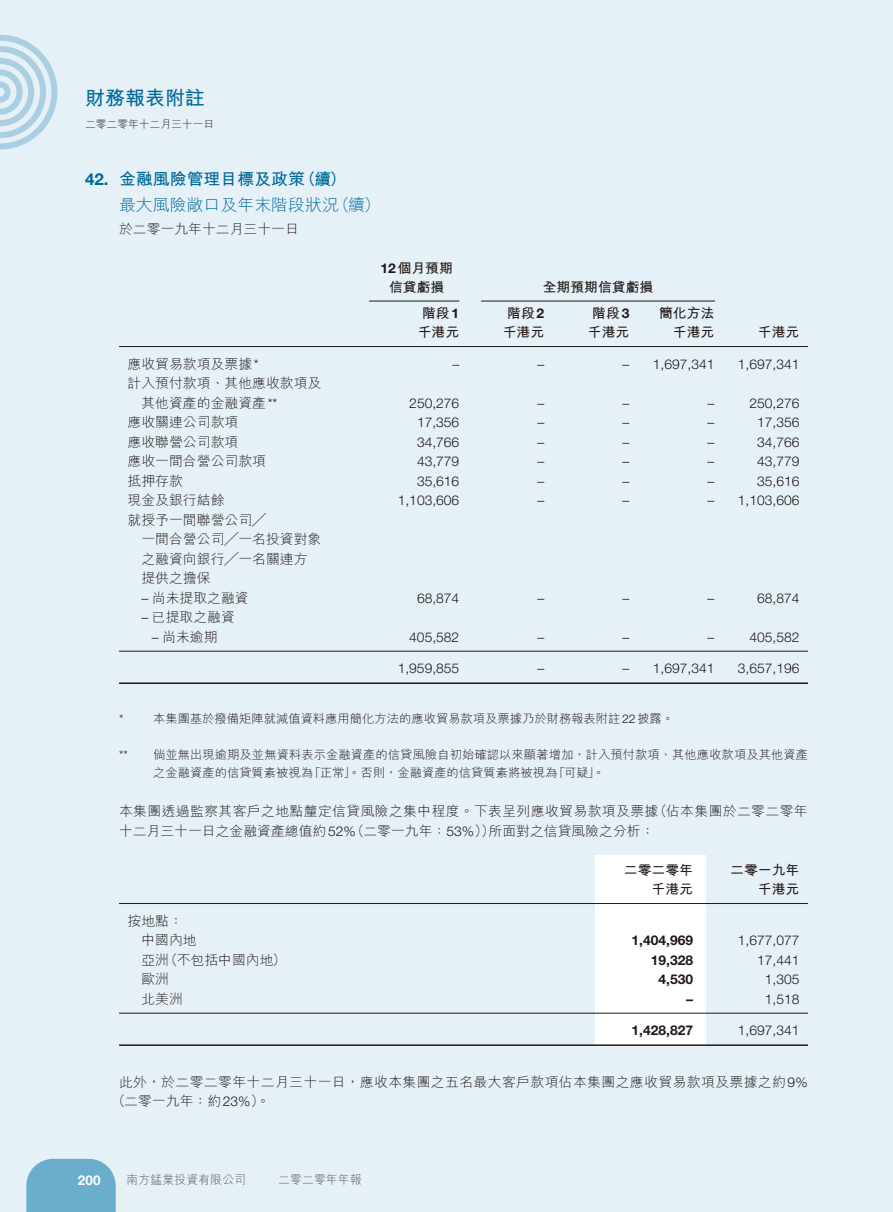
<style>
.page{position:relative;width:893px;height:1212px;background:#fff}
.page>*{position:absolute;margin:0;border:0;box-sizing:border-box;transform-origin:0 0}
.t1{font:700 19.5px "M Hei HK";color:#006a9a}
.t2{font:300 16.5px/25.8px "M Hei HK";color:#006a9a}
.t3{font:300 13.5px "Helvetica Neue LT Std";color:#231916}
.t4{font:300 13.5px/19.5px "M Hei HK";color:#231916}
.t5{font:300 13.5px/19.5px "M Hei HK";letter-spacing:.025em;color:#231916}
.t6{font:700 13.5px/19.5px "M Hei HK";color:#231916;text-align:center}
.t7{font:700 13.5px "Helvetica Neue LT Std";color:#231916}
.t8{font:700 13.5px "Helvetica Neue LT Std";color:#fff}
.t9{font:300 12px/18px "M Hei HK";color:#231916}
.t10{font:300 12px "M Hei HK";letter-spacing:.015em;color:#595857}
.t11{font:300 12px "Helvetica Neue LT Std";color:#231916}
.t12{font:300 10.5px "M Hei HK";color:#231916}
.s1{font-family:"Helvetica Neue LT Std";font-weight:700}
.s2{font-weight:700}
.s3{font-family:"Helvetica Neue LT Std"}
</style>
<div class="page">
<div style="left:0;top:0;width:892px;height:1212px;background:#e5f0f7"></div>
<svg style="left:0;top:35px;width:57px;height:114px"></svg>
<svg style="left:26px;top:1159px;width:90px;height:53px;background:#73b1cf"></svg>
<div style="left:595px;top:855px;width:110px;height:190px;background:#fff"></div>
<hr style="left:119px;top:346px;width:689px;height:1px;background:#231916">
<hr style="left:119px;top:651px;width:689px;height:1px;background:#231916">
<hr style="left:119px;top:682px;width:689px;height:2px;background:#231916">
<hr style="left:119px;top:903px;width:689px;height:1px;background:#231916">
<hr style="left:119px;top:1013px;width:689px;height:1px;background:#231916">
<hr style="left:119px;top:1044px;width:689px;height:2px;background:#231916">
<hr style="left:369px;top:301px;width:90px;height:1px;background:#231916">
<hr style="left:481px;top:301px;width:234px;height:1px;background:#231916">
<h1 class="t1" style="left:85px;top:83px;width:121px">財務報表附註</h1>
<p class="t12" style="left:85px;top:119px;width:131px">二零二零年十二月三十一日</p>
<p class="t2" style="left:119px;top:166px;width:263px;text-indent:-34px"><span class="s1">42.</span> <span class="s2">金融風險管理目標及政策（續）<br></span>最大風險敞口及年末階段狀況（續）</p>
<p class="t4" style="left:119px;top:219px;width:181px">於二零一九年十二月三十一日</p>
<p class="t6" style="left:380px;top:257px;width:74px"><span class="s3">12</span>個月預期信貸虧損</p>
<p class="t6" style="left:543px;top:277px;width:112px">全期預期信貸虧損</p>
<p class="t6" style="left:422px;top:302px;width:39px">階段<span class="s3">1</span></p>
<p class="t6" style="left:507px;top:302px;width:39px">階段<span class="s3">2</span></p>
<p class="t6" style="left:592px;top:302px;width:39px">階段<span class="s3">3</span></p>
<p class="t6" style="left:659px;top:302px;width:57px">簡化方法</p>
<p class="t6" style="left:418px;top:321px;width:43px">千港元</p>
<p class="t6" style="left:503px;top:321px;width:43px">千港元</p>
<p class="t6" style="left:588px;top:321px;width:43px">千港元</p>
<p class="t6" style="left:673px;top:321px;width:43px">千港元</p>
<p class="t6" style="left:758px;top:321px;width:43px">千港元</p>
<p class="t4" style="left:128px;top:354px;width:133px">應收貿易款項及票據<span class="s3">*</span></p>
<p class="t3" style="left:452px;top:356px;width:8px">–</p>
<p class="t3" style="left:537px;top:356px;width:8px">–</p>
<p class="t3" style="left:622px;top:356px;width:93px">– 1,697,341</p>
<p class="t3" style="left:738px;top:356px;width:63px">1,697,341</p>
<p class="t4" style="left:141px;top:373px;width:181px;text-indent:-14px">計入預付款項、其他應收款項及其他資產的金融資產<span class="s3">**</span></p>
<p class="t3" style="left:409px;top:395px;width:52px">250,276</p>
<p class="t3" style="left:537px;top:395px;width:8px">–</p>
<p class="t3" style="left:622px;top:395px;width:8px">–</p>
<p class="t3" style="left:707px;top:395px;width:8px">–</p>
<p class="t3" style="left:749px;top:395px;width:52px">250,276</p>
<p class="t4" style="left:128px;top:412px;width:112px">應收關連公司款項</p>
<p class="t3" style="left:417px;top:414px;width:44px">17,356</p>
<p class="t3" style="left:537px;top:414px;width:8px">–</p>
<p class="t3" style="left:622px;top:414px;width:8px">–</p>
<p class="t3" style="left:707px;top:414px;width:8px">–</p>
<p class="t3" style="left:757px;top:414px;width:44px">17,356</p>
<p class="t4" style="left:128px;top:432px;width:112px">應收聯營公司款項</p>
<p class="t3" style="left:417px;top:434px;width:44px">34,766</p>
<p class="t3" style="left:537px;top:434px;width:8px">–</p>
<p class="t3" style="left:622px;top:434px;width:8px">–</p>
<p class="t3" style="left:707px;top:434px;width:8px">–</p>
<p class="t3" style="left:757px;top:434px;width:44px">34,766</p>
<p class="t4" style="left:128px;top:451px;width:140px">應收一間合營公司款項</p>
<p class="t3" style="left:417px;top:453px;width:44px">43,779</p>
<p class="t3" style="left:537px;top:453px;width:8px">–</p>
<p class="t3" style="left:622px;top:453px;width:8px">–</p>
<p class="t3" style="left:707px;top:453px;width:8px">–</p>
<p class="t3" style="left:757px;top:453px;width:44px">43,779</p>
<p class="t4" style="left:128px;top:471px;width:57px">抵押存款</p>
<p class="t3" style="left:417px;top:473px;width:44px">35,616</p>
<p class="t3" style="left:537px;top:473px;width:8px">–</p>
<p class="t3" style="left:622px;top:473px;width:8px">–</p>
<p class="t3" style="left:707px;top:473px;width:8px">–</p>
<p class="t3" style="left:757px;top:473px;width:44px">35,616</p>
<p class="t4" style="left:128px;top:490px;width:98px">現金及銀行結餘</p>
<p class="t3" style="left:398px;top:492px;width:63px">1,103,606</p>
<p class="t3" style="left:537px;top:492px;width:8px">–</p>
<p class="t3" style="left:622px;top:492px;width:8px">–</p>
<p class="t3" style="left:707px;top:492px;width:93px">– 1,103,606</p>
<p class="t4" style="left:141px;top:510px;width:181px;text-indent:-14px">就授予一間聯營公司╱<br>一間合營公司╱一名投資對象之融資向銀行╱一名關連方提供之擔保</p>
<p class="t4" style="left:141px;top:588px;width:109px"><span class="s3">–</span> 尚未提取之融資</p>
<p class="t3" style="left:417px;top:590px;width:44px">68,874</p>
<p class="t3" style="left:537px;top:590px;width:8px">–</p>
<p class="t3" style="left:622px;top:590px;width:8px">–</p>
<p class="t3" style="left:707px;top:590px;width:8px">–</p>
<p class="t3" style="left:757px;top:590px;width:44px">68,874</p>
<p class="t4" style="left:141px;top:607px;width:95px"><span class="s3">–</span> 已提取之融資</p>
<p class="t4" style="left:152px;top:627px;width:67px"><span class="s3">–</span> 尚未逾期</p>
<p class="t3" style="left:409px;top:629px;width:52px">405,582</p>
<p class="t3" style="left:537px;top:629px;width:8px">–</p>
<p class="t3" style="left:622px;top:629px;width:8px">–</p>
<p class="t3" style="left:707px;top:629px;width:8px">–</p>
<p class="t3" style="left:749px;top:629px;width:52px">405,582</p>
<p class="t3" style="left:398px;top:659px;width:63px">1,959,855</p>
<p class="t3" style="left:537px;top:659px;width:8px">–</p>
<p class="t3" style="left:622px;top:659px;width:93px">– 1,697,341</p>
<p class="t3" style="left:738px;top:659px;width:63px">3,657,196</p>
<p class="t11" style="left:119px;top:712px;width:6px">*</p>
<p class="t9" style="left:153px;top:710px;width:523px">本集團基於撥備矩陣就減值資料應用簡化方法的應收貿易款項及票據乃於財務報表附註<span class="s3">22</span>披露。</p>
<p class="t11" style="left:119px;top:748px;width:10px">**</p>
<p class="t9" style="left:153px;top:746px;width:656px">倘並無出現逾期及並無資料表示金融資產的信貸風險自初始確認以來顯著增加，計入預付款項、其他應收款項及其他資產之金融資產的信貸質素被視為「正常」。否則，金融資產的信貸質素將被視為「可疑」。</p>
<p class="t5" style="left:119px;top:801px;width:690px">本集團透過監察其客戶之地點釐定信貸風險之集中程度。下表呈列應收貿易款項及票據（佔本集團於二零二零年十二月三十一日之金融資產總值約<span class="s3">52%</span>（二零一九年：<span class="s3">53%</span>））所面對之信貸風險之分析：</p>
<p class="t6" style="left:624px;top:859px;width:71px">二零二零年</p>
<p class="t6" style="left:730px;top:859px;width:71px">二零一九年</p>
<p class="t6" style="left:652px;top:878px;width:43px">千港元</p>
<p class="t6" style="left:758px;top:878px;width:43px">千港元</p>
<p class="t4" style="left:141px;top:911px;width:57px;text-indent:-14px">按地點：中國內地</p>
<p class="t7" style="left:632px;top:932px;width:63px">1,404,969</p>
<p class="t3" style="left:738px;top:932px;width:63px">1,677,077</p>
<p class="t4" style="left:141px;top:950px;width:146px">亞洲（不包括中國內地）</p>
<p class="t7" style="left:651px;top:951px;width:44px">19,328</p>
<p class="t3" style="left:757px;top:952px;width:44px">17,441</p>
<p class="t4" style="left:141px;top:969px;width:29px">歐洲</p>
<p class="t7" style="left:658px;top:971px;width:36px">4,530</p>
<p class="t3" style="left:765px;top:971px;width:36px">1,305</p>
<p class="t4" style="left:141px;top:989px;width:43px">北美洲</p>
<p class="t7" style="left:686px;top:990px;width:8px">–</p>
<p class="t3" style="left:765px;top:991px;width:36px">1,518</p>
<p class="t7" style="left:632px;top:1022px;width:63px">1,428,827</p>
<p class="t3" style="left:738px;top:1022px;width:63px">1,697,341</p>
<p class="t5" style="left:112px;top:1071px;width:697px;text-indent:7px">此外，於二零二零年十二月三十一日，應收本集團之五名最大客戶款項佔本集團之應收貿易款項及票據之約<span class="s3">9%</span>（二零一九年：約<span class="s3">23%</span>）。</p>
<p class="t8" style="left:78px;top:1172px;width:24px">200</p>
<p class="t10" style="left:127px;top:1174px;width:121px">南方錳業投資有限公司</p>
<p class="t10" style="left:278px;top:1174px;width:85px">二零二零年年報</p>
</div>
